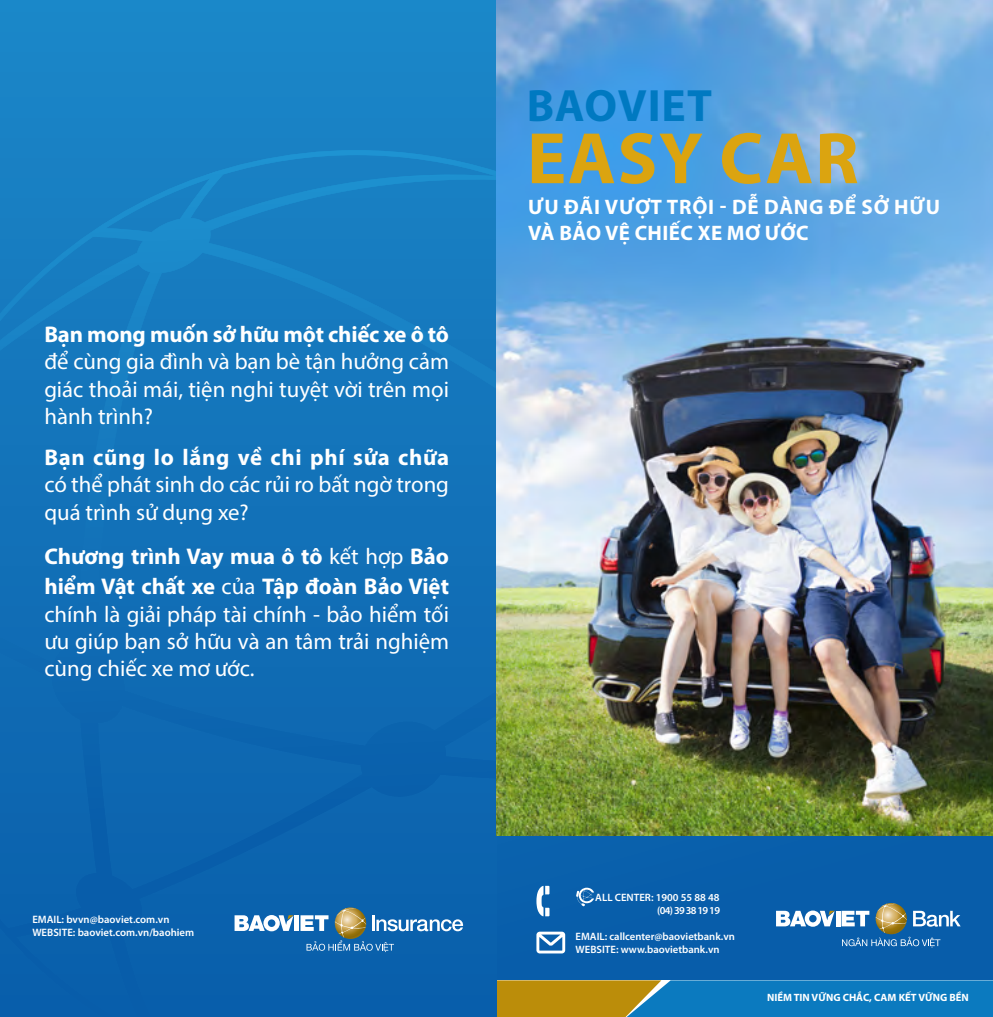
<style>
.page{position:relative;width:993px;height:1017px;background:#fff}
.page>*{position:absolute;margin:0;border:0;box-sizing:border-box;transform-origin:0 0}
.t1{font:700 73.5px "Myriad Pro";letter-spacing:.02em;color:#dba410}
.t2{font:700 45.5px "Myriad Pro";letter-spacing:.02em;color:#0079c1}
.t3{font:22.75px/27.3px "Myriad Pro";color:#fff;text-align:justify}
.t4{font:700 22.75px/29.8px "Myriad Pro";color:#fff}
.t5{font:700 22.75px "Myriad Pro";letter-spacing:.03em;color:#fff}
.t6{font:700 21px/26.2px "Myriad Pro";letter-spacing:.025em;color:#fff}
.t7{font:600 10.67px/12.8px "Myriad Pro";color:#fff}
.t8{font:700 10.5px "Myriad Pro";color:#fff}
.s1{font-weight:400}
</style>
<div class="page">
<hr style="left:496px;top:0;width:1px;height:1017px;background:#a2752b">
<div style="left:496px;top:0;width:496px;height:979px;background:#085daa"></div>
<svg style="left:496px;top:980px;width:496px;height:37px;background:#42828b"></svg>
<svg style="left:536px;top:886px;width:13px;height:30px"></svg>
<svg style="left:536px;top:932px;width:29px;height:21px"></svg>
<div style="left:835px;top:911px;width:5px;height:15px;background:#fff"></div>
<svg style="left:776px;top:910px;width:58px;height:17px"></svg>
<svg style="left:841px;top:904px;width:119px;height:43px"></svg>
<svg style="left:576px;top:888px;width:18px;height:18px"></svg>
<div style="left:0;top:0;width:496px;height:1017px;background:#1a84c6"></div>
<svg style="left:0;top:150px;width:496px;height:867px"></svg>
<div style="left:294px;top:915px;width:5px;height:16px;background:#fff"></div>
<svg style="left:234px;top:915px;width:59px;height:16px"></svg>
<svg style="left:300px;top:908px;width:163px;height:44px;background:#417eae"></svg>
<img style="left:496px;top:0;width:496px;height:836px">
<p class="t4" style="left:44px;top:319px;width:406px">Bạn mong muốn sở hữu một chiếc xe ô tô</p>
<p class="t3" style="left:44px;top:348px;width:406px">để cùng gia đình và bạn bè tận hưởng cảm giác thoải mái, tiện nghi tuyệt vời trên mọi hành trình?</p>
<p class="t5" style="left:44px;top:443px;width:406px">Bạn cũng lo lắng về chi phí sửa chữa</p>
<p class="t3" style="left:44px;top:471px;width:406px">có thể phát sinh do các rủi ro bất ngờ trong quá trình sử dụng xe?</p>
<p class="t4" style="left:44px;top:541px;width:406px">Chương trình Vay mua ô tô <span class="s1">kết hợp</span> Bảo hiểm Vật chất xe <span class="s1">của</span> Tập đoàn Bảo Việt</p>
<p class="t3" style="left:44px;top:600px;width:406px">chính là giải pháp tài chính - bảo hiểm tối ưu giúp bạn sở hữu và an tâm trải nghiệm cùng chiếc xe mơ ước.</p>
<h2 class="t2" style="left:526px;top:76px;width:187px">BAOVIET</h2>
<h1 class="t1" style="left:527px;top:110px;width:333px">EASY CAR</h1>
<p class="t6" style="left:528px;top:193px;width:413px">ƯU ĐÃI VƯỢT TRỘI - DỄ DÀNG ĐỂ SỞ HỮU<br>VÀ BẢO VỆ CHIẾC XE MƠ ƯỚC</p>
<p class="t7" style="left:32px;top:913px;width:163px">EMAIL: bvvn@baoviet.com.vn<br>WEBSITE: baoviet.com.vn/baohiem</p>
<p class="t7" style="left:595px;top:891px;width:126px;text-align:right">ALL CENTER: 1900 55 88 48 (04) 39 38 19 19</p>
<p class="t7" style="left:575px;top:929px;width:161px">EMAIL: callcenter@baovietbank.vn<br>WEBSITE: www.baovietbank.vn</p>
<p class="t8" style="left:766px;top:991px;width:203px">NIỀM TIN VỮNG CHẮC, CAM KẾT VỮNG BỀN</p>
</div>
